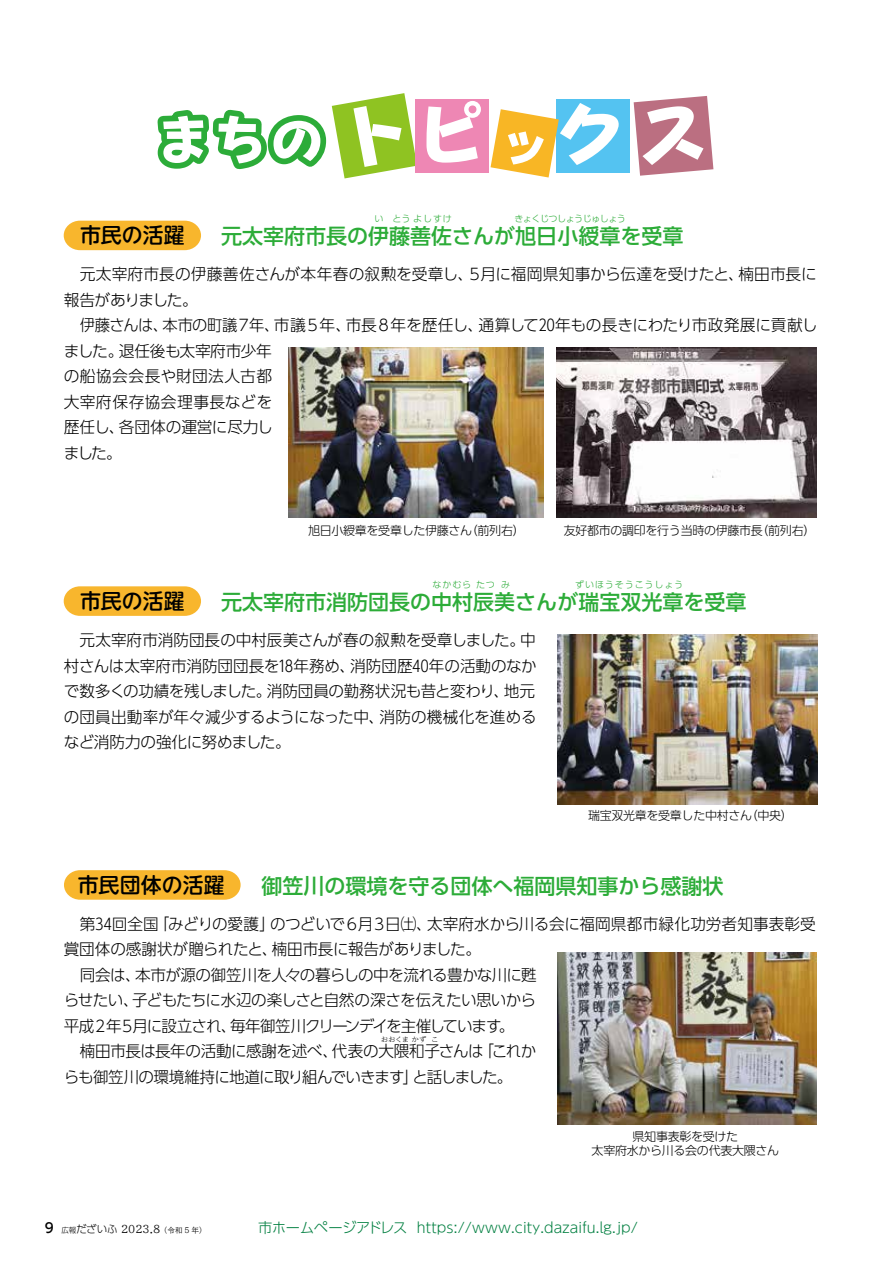
<style>
.page{position:relative;width:893px;height:1263px;background:#fff}
.page>*{position:absolute;margin:0;border:0;box-sizing:border-box;transform-origin:0 0}
.t1{font:75.9px "Pop Happiness Std EB";color:#fff}
.t2{font:57px "Pop Happiness Std EB";color:#fff}
.t3{font:21px "BIZ UD Shin Go Medium";color:#2cac38}
.t4{font:21px "BIZ UDP Shin M Go Medium";color:#000}
.t5{font:15.75px/25.5px "BIZ UD Shin Go Light";letter-spacing:-.02em;color:#000}
.t6{font:15.75px "BIZ UD Shin Go Light";color:#000}
.t7{font:15.75px "BIZ UD Shin Go Light";letter-spacing:-.045em;color:#000}
.t8{font:15.75px "BIZ UD Shin Go Light";letter-spacing:-.075em;color:#000}
.t9{font:15.75px "BIZ UD Shin Go Light";letter-spacing:-.04em;color:#000}
.t10{font:15.75px "BIZ UD Shin Go Light";letter-spacing:-.055em;color:#000}
.t11{font:14.25px "BIZ UDP Shin Go Light";letter-spacing:.01em;color:#007f40}
.t12{font:12px/14.2px "BIZ UD Shin Go Light";letter-spacing:-.025em;color:#000;text-align:center}
.t13{font:10.5px "BIZ UDP Mincho Medium";color:#000}
.t14{font:9px "BIZ UD Shin Go Light";letter-spacing:.1em;color:#2cac38}
.t15{font:9px "BIZ UD Shin Go Light";letter-spacing:-.05em;color:#2cac38}
.t16{font:6.75px "BIZ UD Reimin Light";letter-spacing:-.015em;color:#000;scale:1.11 1}
.s1{font-family:"BIZ UDP Shin M Go Medium";color:#000}
.s2{font-family:"BIZ UDP Shin Go Medium";font-size:13.5px}
.s3{font-family:"BIZ UDP Shin Go Light";font-size:7.5px}
.s4{font-family:"BIZ UDP Shin Go Light"}
.s5{font-size:7.5px}
</style>
<div class="page">
<div style="left:415px;top:99px;width:73px;height:74px;background:#ee87b4"></div>
<div style="left:556px;top:99px;width:73px;height:74px;background:#54c3f1"></div>
<svg style="left:64px;top:870px;width:177px;height:30px;background:#f8ba38"></svg>
<img style="left:557px;top:952px;width:259px;height:173px">
<svg style="left:64px;top:586px;width:137px;height:30px;background:#f8ba3a"></svg>
<img style="left:557px;top:634px;width:260px;height:170px">
<img style="left:556px;top:348px;width:260px;height:170px">
<img style="left:288px;top:348px;width:255px;height:170px">
<svg style="left:64px;top:93px;width:351px;height:158px"></svg>
<svg style="left:491px;top:109px;width:68px;height:68px"></svg>
<svg style="left:634px;top:96px;width:79px;height:80px;background:#c48392"></svg>
<h2 class="t2" style="left:155px;top:103px;width:172px">まちの</h2>
<h1 class="t1" style="left:413px;top:86px;width:77px">ピ</h1>
<h1 class="t1" style="left:552px;top:86px;width:77px">ク</h1>
<h3 class="t4" style="left:80px;top:225px;width:106px">市民の活躍</h3>
<p class="t14" style="left:374px;top:214px;width:79px">い　とうよしすけ</p>
<p class="t15" style="left:514px;top:214px;width:113px">きょくじつしょうじゅしょう</p>
<h3 class="t3" style="left:221px;top:226px;width:463px">元太宰府市長の伊藤善佐さんが旭日小綬章を受章</h3>
<p class="t5" style="left:64px;top:262px;width:754px">　元太宰府市長の伊藤善佐さんが本年春の叙勲を受章し、５月に福岡県知事から伝達を受けたと、楠田市長に報告がありました。</p>
<p class="t5" style="left:64px;top:313px;width:755px;text-indent:16px">伊藤さんは、本市の町議７年、市議５年、市長８年を歴任し、通算して20年もの長きにわたり市政発展に貢献しました。退任後も太宰府市少年<br>の船協会会長や財団法人古都<br>大宰府保存協会理事長などを<br>歴任し、各団体の運営に尽力し<br>ました。</p>
<p class="t12" style="left:308px;top:523px;width:218px">旭日小綬章を受章した伊藤さん（前列右）</p>
<p class="t12" style="left:564px;top:523px;width:253px">友好都市の調印を行う当時の伊藤市長（前列右）</p>
<p class="t14" style="left:433px;top:580px;width:79px">なかむらたつ み</p>
<p class="t14" style="left:575px;top:580px;width:109px">ずいほうそうこうしょう</p>
<h3 class="t4" style="left:80px;top:590px;width:106px">市民の活躍</h3>
<p class="t5" style="left:64px;top:627px;width:475px;text-align:justify">　元太宰府市消防団長の中村辰美さんが春の叙勲を受章しました。中村さんは太宰府市消防団団長を18年務め、消防団歴40年の活動のなかで数多くの功績を残しました。消防団員の勤務状況も昔と変わり、地元の団員出動率が年々減少するようになった中、消防の機械化を進めるなど消防力の強化に努めました。</p>
<h3 class="t3" style="left:200px;top:591px;width:547px">　元太宰府市消防団長の中村辰美さんが瑞宝双光章を受章</h3>
<p class="t12" style="left:588px;top:809px;width:206px">瑞宝双光章を受章した中村さん（中央）</p>
<h3 class="t3" style="left:78px;top:875px;width:647px"><span class="s1">市民団体の活躍</span> 　御笠川の環境を守る団体へ福岡県知事から感謝状</h3>
<p class="t6" style="left:80px;top:916px;width:738px">第34回全国「みどりの愛護」のつどいで６月３日㈯、太宰府水から川る会に福岡県都市緑化功労者知事表彰受</p>
<p class="t5" style="left:64px;top:937px;width:419px">賞団体の感謝状が贈られたと、楠田市長に報告がありました。</p>
<p class="t9" style="left:80px;top:967px;width:458px">同会は、本市が源の御笠川を人々の暮らしの中を流れる豊かな川に甦</p>
<p class="t7" style="left:64px;top:992px;width:474px">らせたい、子どもたちに水辺の楽しさと自然の深さを伝えたい思いから</p>
<p class="t8" style="left:64px;top:1018px;width:452px">平成２年５月に設立され、毎年御笠川クリーンデイを主催しています。</p>
<p class="t5" style="left:80px;top:1039px;width:458px">楠田市長は長年の活動に感謝を述べ、代表の大隈和子さんは「これか</p>
<p class="t10" style="left:64px;top:1069px;width:450px">らも御笠川の環境維持に地道に取り組んでいきます」と話しました。</p>
<p class="t16" style="left:381px;top:1036px;width:54px">おおくまかず こ</p>
<p class="t12" style="left:592px;top:1129px;width:189px">県知事表彰を受けた<br>太宰府水から川る会の代表大隈さん</p>
<p class="t13" style="left:45px;top:1223px;width:159px"><span class="s2">9</span> <span class="s3">広報</span><span class="s4">だざいふ</span> 2023.8 <span class="s5">（令和 5 年）</span></p>
<p class="t11" style="left:258px;top:1220px;width:381px">市ホームページアドレス　https://www.city.dazaifu.lg.jp/</p>
</div>
